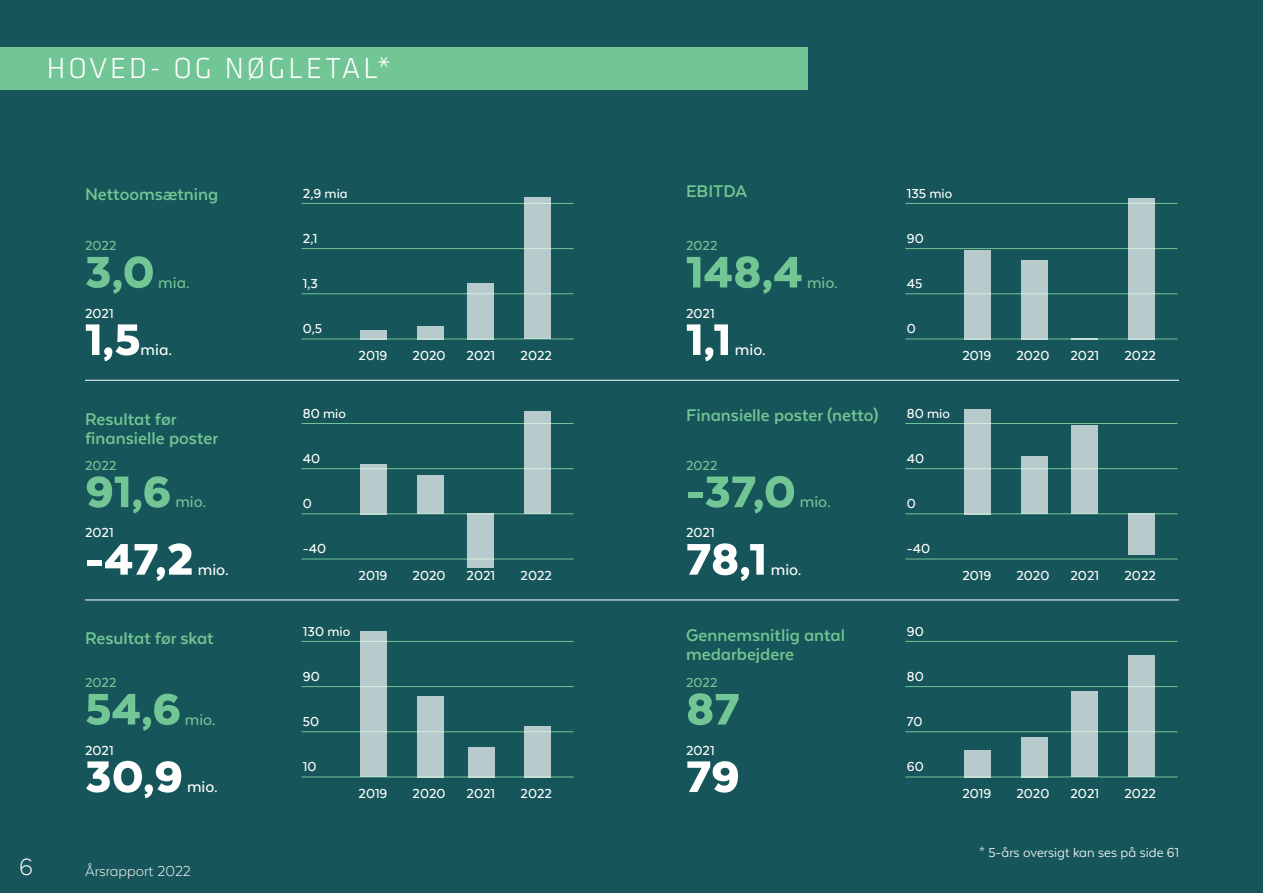
<style>
.page{position:relative;width:1263px;height:893px;background:#165559}
.page>*{position:absolute;margin:0;border:0;box-sizing:border-box;transform-origin:0 0}
.t1{font:900 51px "Texta Alt";color:#72c594}
.t2{font:900 51px "Texta Alt";color:#fff}
.Overskrift_Afsnit{font:300 30px "Klavika";letter-spacing:.1em;color:#fff}
.t3{font:300 27px "Texta Alt";color:#fff}
.t4{font:700 19.5px "Texta Alt";color:#72c594}
.t5{font:500 18px "Texta Alt";color:#72c594}
.t6{font:500 18px "Texta Alt";color:#fff}
.t7{font:300 16.5px "Texta Alt";color:#fff}
.t8{font:500 15px "Texta Alt";color:#fff}
.t9{font:15px "Texta Alt";color:#fff}
.t10{font:500 15px "Texta Alt";color:#72c594}
</style>
<div class="page">
<hr style="left:302px;top:203px;width:272px;height:1px;background:#72c594">
<hr style="left:905px;top:203px;width:272px;height:1px;background:#72c594">
<hr style="left:302px;top:248px;width:272px;height:1px;background:#72c594">
<hr style="left:905px;top:248px;width:272px;height:1px;background:#72c594">
<hr style="left:302px;top:293px;width:272px;height:1px;background:#72c594">
<hr style="left:905px;top:293px;width:272px;height:1px;background:#72c594">
<hr style="left:302px;top:339px;width:272px;height:1px;background:#72c594">
<hr style="left:905px;top:339px;width:272px;height:1px;background:#72c594">
<hr style="left:85px;top:380px;width:1094px;height:1px;background:#fff">
<hr style="left:85px;top:600px;width:1094px;height:1px;background:#fff">
<div style="left:361px;top:330px;width:26px;height:9px;background:#b8cbcc"></div>
<div style="left:964px;top:250px;width:27px;height:89px;background:#b8cbcc"></div>
<div style="left:418px;top:326px;width:26px;height:13px;background:#b8cbcc"></div>
<div style="left:1022px;top:260px;width:26px;height:79px;background:#b8cbcc"></div>
<div style="left:467px;top:283px;width:26px;height:56px;background:#b8cbcc"></div>
<svg style="left:1071px;top:338px;width:26px;height:1px"></svg>
<div style="left:524px;top:198px;width:26px;height:141px;background:#b8cbcc"></div>
<div style="left:1128px;top:198px;width:26px;height:141px;background:#b8cbcc"></div>
<hr style="left:302px;top:423px;width:272px;height:1px;background:#72c594">
<hr style="left:905px;top:423px;width:272px;height:1px;background:#72c594">
<hr style="left:302px;top:468px;width:272px;height:1px;background:#72c594">
<hr style="left:905px;top:468px;width:272px;height:1px;background:#72c594">
<hr style="left:302px;top:513px;width:272px;height:1px;background:#72c594">
<hr style="left:905px;top:513px;width:272px;height:1px;background:#72c594">
<hr style="left:302px;top:559px;width:272px;height:1px;background:#72c594">
<hr style="left:905px;top:559px;width:272px;height:1px;background:#72c594">
<div style="left:361px;top:464px;width:26px;height:50px;background:#b8cbcc"></div>
<div style="left:964px;top:409px;width:27px;height:105px;background:#b8cbcc"></div>
<div style="left:418px;top:475px;width:26px;height:39px;background:#b8cbcc"></div>
<div style="left:1022px;top:456px;width:26px;height:58px;background:#b8cbcc"></div>
<div style="left:467px;top:513px;width:26px;height:54px;background:#b8cbcc"></div>
<div style="left:1071px;top:425px;width:26px;height:89px;background:#b8cbcc"></div>
<div style="left:524px;top:412px;width:26px;height:102px;background:#b8cbcc"></div>
<div style="left:1128px;top:513px;width:26px;height:42px;background:#b8cbcc"></div>
<hr style="left:302px;top:641px;width:272px;height:1px;background:#72c594">
<hr style="left:905px;top:641px;width:272px;height:1px;background:#72c594">
<hr style="left:302px;top:686px;width:272px;height:1px;background:#72c594">
<hr style="left:905px;top:686px;width:272px;height:1px;background:#72c594">
<hr style="left:302px;top:731px;width:272px;height:1px;background:#72c594">
<hr style="left:905px;top:731px;width:272px;height:1px;background:#72c594">
<hr style="left:302px;top:777px;width:272px;height:1px;background:#72c594">
<hr style="left:905px;top:777px;width:272px;height:1px;background:#72c594">
<div style="left:361px;top:631px;width:26px;height:146px;background:#b8cbcc"></div>
<div style="left:964px;top:750px;width:27px;height:27px;background:#b8cbcc"></div>
<div style="left:469px;top:747px;width:26px;height:30px;background:#b8cbcc"></div>
<div style="left:1022px;top:737px;width:26px;height:40px;background:#b8cbcc"></div>
<div style="left:417px;top:696px;width:26px;height:81px;background:#b8cbcc"></div>
<div style="left:1071px;top:692px;width:26px;height:85px;background:#b8cbcc"></div>
<div style="left:524px;top:726px;width:26px;height:51px;background:#b8cbcc"></div>
<div style="left:1128px;top:655px;width:26px;height:122px;background:#b8cbcc"></div>
<div style="left:0;top:47px;width:808px;height:42px;background:#72c594"></div>
<p class="Overskrift_Afsnit" style="left:47px;top:51px;width:346px">HOVED- OG NØGLETAL*</p>
<p class="t4" style="left:85px;top:184px;width:135px">Nettoomsætning</p>
<p class="t10" style="left:85px;top:238px;width:33px">2022</p>
<p class="t1" style="left:85px;top:246px;width:71px">3,0</p>
<p class="t5" style="left:158px;top:273px;width:33px">mia.</p>
<p class="t8" style="left:85px;top:305px;width:30px">2021</p>
<p class="t2" style="left:85px;top:313px;width:57px">1,5</p>
<p class="t6" style="left:141px;top:340px;width:33px">mia.</p>
<p class="t8" style="left:303px;top:185px;width:46px">2,9 mia</p>
<p class="t8" style="left:303px;top:230px;width:16px">2,1</p>
<p class="t8" style="left:303px;top:275px;width:17px">1,3</p>
<p class="t8" style="left:303px;top:320px;width:21px">0,5</p>
<p class="t4" style="left:686px;top:181px;width:62px">EBITDA</p>
<p class="t8" style="left:907px;top:185px;width:47px">135 mio</p>
<p class="t8" style="left:907px;top:230px;width:18px">90</p>
<p class="t8" style="left:907px;top:275px;width:17px">45</p>
<p class="t8" style="left:907px;top:320px;width:11px">0</p>
<p class="t10" style="left:686px;top:238px;width:33px">2022</p>
<p class="t1" style="left:686px;top:246px;width:118px">148,4</p>
<p class="t5" style="left:807px;top:273px;width:32px">mio.</p>
<p class="t8" style="left:686px;top:305px;width:30px">2021</p>
<p class="t2" style="left:686px;top:313px;width:46px">1,1</p>
<p class="t6" style="left:735px;top:340px;width:32px">mio.</p>
<p class="t8" style="left:359px;top:348px;width:30px">2019</p>
<p class="t8" style="left:413px;top:348px;width:34px">2020</p>
<p class="t8" style="left:467px;top:348px;width:30px">2021</p>
<p class="t8" style="left:521px;top:348px;width:33px">2022</p>
<p class="t8" style="left:962px;top:348px;width:30px">2019</p>
<p class="t8" style="left:1016px;top:348px;width:34px">2020</p>
<p class="t8" style="left:1070px;top:348px;width:30px">2021</p>
<p class="t8" style="left:1124px;top:348px;width:33px">2022</p>
<p class="t4" style="left:85px;top:409px;width:93px">Resultat før</p>
<p class="t4" style="left:85px;top:428px;width:135px">finansielle poster</p>
<p class="t10" style="left:85px;top:457px;width:33px">2022</p>
<p class="t1" style="left:85px;top:465px;width:88px">91,6</p>
<p class="t5" style="left:175px;top:492px;width:32px">mio.</p>
<p class="t8" style="left:85px;top:525px;width:30px">2021</p>
<p class="t2" style="left:85px;top:533px;width:110px">-47,2</p>
<p class="t6" style="left:198px;top:560px;width:32px">mio.</p>
<p class="t8" style="left:303px;top:405px;width:45px">80 mio</p>
<p class="t8" style="left:303px;top:450px;width:19px">40</p>
<p class="t8" style="left:303px;top:495px;width:11px">0</p>
<p class="t8" style="left:303px;top:540px;width:25px">-40</p>
<p class="t4" style="left:686px;top:405px;width:194px">Finansielle poster (netto)</p>
<p class="t8" style="left:907px;top:405px;width:45px">80 mio</p>
<p class="t8" style="left:907px;top:450px;width:19px">40</p>
<p class="t8" style="left:907px;top:495px;width:11px">0</p>
<p class="t8" style="left:907px;top:540px;width:25px">-40</p>
<p class="t10" style="left:686px;top:457px;width:33px">2022</p>
<p class="t1" style="left:686px;top:465px;width:111px">-37,0</p>
<p class="t5" style="left:800px;top:492px;width:32px">mio.</p>
<p class="t8" style="left:686px;top:525px;width:30px">2021</p>
<p class="t2" style="left:686px;top:533px;width:82px">78,1</p>
<p class="t6" style="left:771px;top:560px;width:32px">mio.</p>
<p class="t8" style="left:359px;top:568px;width:30px">2019</p>
<p class="t8" style="left:413px;top:568px;width:34px">2020</p>
<p class="t8" style="left:467px;top:568px;width:30px">2021</p>
<p class="t8" style="left:521px;top:568px;width:33px">2022</p>
<p class="t8" style="left:962px;top:568px;width:30px">2019</p>
<p class="t8" style="left:1016px;top:568px;width:34px">2020</p>
<p class="t8" style="left:1070px;top:568px;width:30px">2021</p>
<p class="t8" style="left:1124px;top:568px;width:33px">2022</p>
<p class="t4" style="left:85px;top:628px;width:130px">Resultat før skat</p>
<p class="t10" style="left:85px;top:675px;width:33px">2022</p>
<p class="t1" style="left:85px;top:683px;width:98px">54,6</p>
<p class="t5" style="left:185px;top:710px;width:32px">mio.</p>
<p class="t8" style="left:85px;top:742px;width:30px">2021</p>
<p class="t2" style="left:85px;top:750px;width:100px">30,9</p>
<p class="t6" style="left:187px;top:777px;width:32px">mio.</p>
<p class="t8" style="left:303px;top:624px;width:49px">130 mio</p>
<p class="t8" style="left:303px;top:669px;width:18px">90</p>
<p class="t8" style="left:303px;top:714px;width:18px">50</p>
<p class="t8" style="left:303px;top:759px;width:15px">10</p>
<p class="t8" style="left:907px;top:623px;width:18px">90</p>
<p class="t8" style="left:907px;top:668px;width:18px">80</p>
<p class="t8" style="left:907px;top:713px;width:17px">70</p>
<p class="t8" style="left:907px;top:758px;width:18px">60</p>
<p class="t4" style="left:686px;top:625px;width:161px">Gennemsnitlig antal</p>
<p class="t4" style="left:686px;top:644px;width:109px">medarbejdere</p>
<p class="t10" style="left:686px;top:675px;width:33px">2022</p>
<p class="t1" style="left:686px;top:683px;width:55px">87</p>
<p class="t8" style="left:686px;top:742px;width:30px">2021</p>
<p class="t2" style="left:686px;top:750px;width:55px">79</p>
<p class="t8" style="left:359px;top:786px;width:30px">2019</p>
<p class="t8" style="left:413px;top:786px;width:34px">2020</p>
<p class="t8" style="left:467px;top:786px;width:30px">2021</p>
<p class="t8" style="left:521px;top:786px;width:33px">2022</p>
<p class="t8" style="left:962px;top:786px;width:30px">2019</p>
<p class="t8" style="left:1016px;top:786px;width:34px">2020</p>
<p class="t8" style="left:1070px;top:786px;width:30px">2021</p>
<p class="t8" style="left:1124px;top:786px;width:33px">2022</p>
<h3 class="t3" style="left:19px;top:853px;width:15px">6</h3>
<p class="t7" style="left:85px;top:862px;width:107px">Årsrapport 2022</p>
<p class="t9" style="left:979px;top:845px;width:201px">* 5-års oversigt kan ses på side 61</p>
</div>
